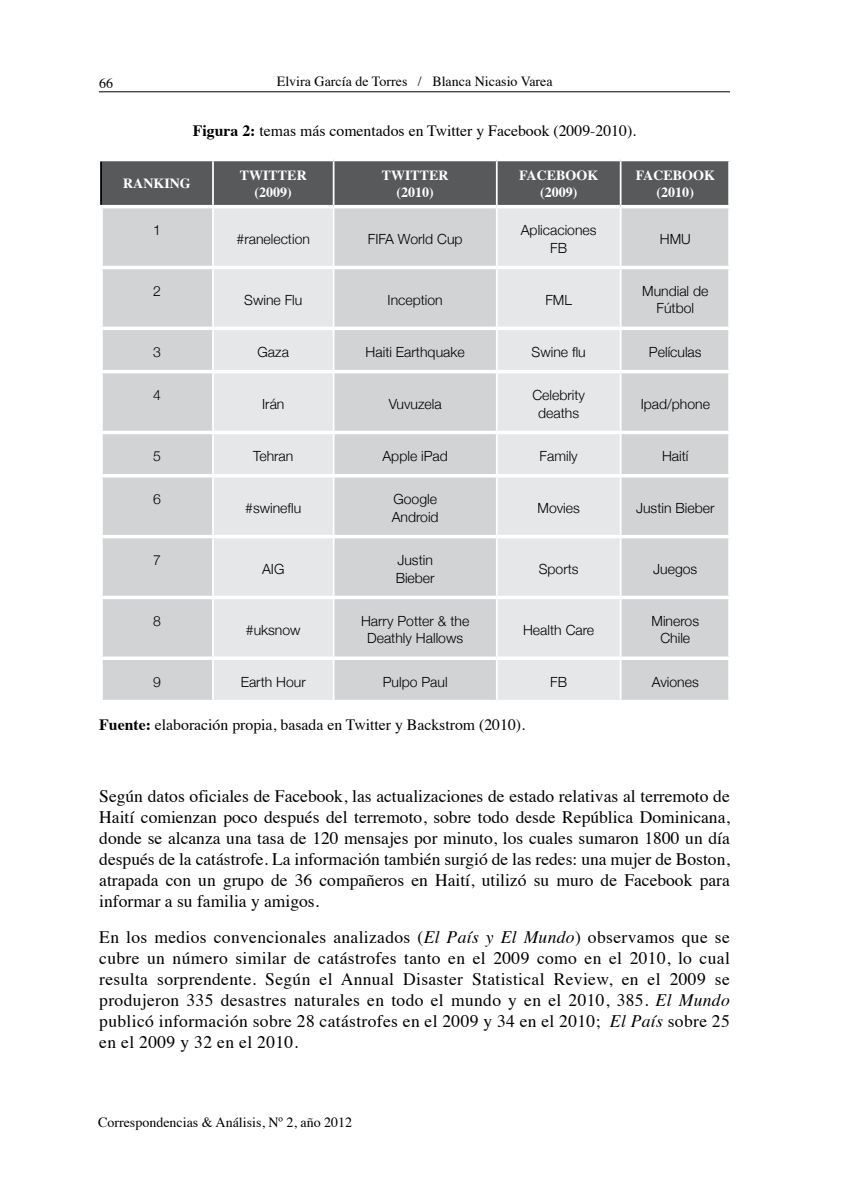
<style>
.page{position:relative;width:844px;height:1191px;background:#fff}
.page>*{position:absolute;margin:0;border:0;box-sizing:border-box;transform-origin:0 0}
.t1{font:17.5px/21px "Times";letter-spacing:.01em;color:#000;text-align:justify}
.t2{font:15.75px "Times";color:#000}
.t3{font:300 14px/17.5px "Helvetica Neue";color:#000;text-align:center}
.t4{font:14px "Times";color:#000}
.t5{font:700 14px/16.8px "Times";color:#fff;text-align:center}
.s1{font-weight:700}
.s2{font-style:italic}
</style>
<div class="page">
<hr style="left:99px;top:91px;width:630px;height:1px;background:#000">
<div style="left:102px;top:161px;width:626px;height:44px;background:#58595b"></div>
<div style="left:103px;top:208px;width:625px;height:492px;background:#d1d3d4"></div>
<svg style="left:214px;top:208px;width:405px;height:492px;background:#dddfe0"></svg>
<hr style="left:100px;top:161px;width:2px;height:44px;background:#000">
<hr style="left:212px;top:161px;width:2px;height:44px;background:#fff">
<hr style="left:332px;top:161px;width:2px;height:44px;background:#fff">
<hr style="left:495px;top:161px;width:2px;height:44px;background:#fff">
<hr style="left:495px;top:208px;width:2px;height:58px;background:#fff">
<hr style="left:495px;top:269px;width:2px;height:57px;background:#fff">
<hr style="left:495px;top:330px;width:2px;height:40px;background:#fff">
<hr style="left:495px;top:373px;width:2px;height:58px;background:#fff">
<hr style="left:495px;top:434px;width:2px;height:40px;background:#fff">
<hr style="left:495px;top:477px;width:2px;height:58px;background:#fff">
<hr style="left:495px;top:538px;width:2px;height:57px;background:#fff">
<hr style="left:495px;top:599px;width:2px;height:57px;background:#fff">
<hr style="left:495px;top:660px;width:2px;height:40px;background:#fff">
<hr style="left:619px;top:161px;width:2px;height:44px;background:#fff">
<hr style="left:619px;top:208px;width:2px;height:58px;background:#fff">
<hr style="left:619px;top:269px;width:2px;height:57px;background:#fff">
<hr style="left:619px;top:330px;width:2px;height:40px;background:#fff">
<hr style="left:619px;top:373px;width:2px;height:58px;background:#fff">
<hr style="left:619px;top:434px;width:2px;height:40px;background:#fff">
<hr style="left:619px;top:477px;width:2px;height:58px;background:#fff">
<hr style="left:619px;top:538px;width:2px;height:57px;background:#fff">
<hr style="left:619px;top:599px;width:2px;height:57px;background:#fff">
<hr style="left:619px;top:660px;width:2px;height:40px;background:#fff">
<hr style="left:212px;top:208px;width:2px;height:58px;background:#fff">
<hr style="left:332px;top:208px;width:2px;height:58px;background:#fff">
<hr style="left:212px;top:269px;width:2px;height:57px;background:#fff">
<hr style="left:332px;top:269px;width:2px;height:57px;background:#fff">
<hr style="left:212px;top:330px;width:2px;height:40px;background:#fff">
<hr style="left:332px;top:330px;width:2px;height:40px;background:#fff">
<hr style="left:212px;top:373px;width:2px;height:58px;background:#fff">
<hr style="left:332px;top:373px;width:2px;height:58px;background:#fff">
<hr style="left:212px;top:434px;width:2px;height:40px;background:#fff">
<hr style="left:332px;top:434px;width:2px;height:40px;background:#fff">
<hr style="left:212px;top:477px;width:2px;height:58px;background:#fff">
<hr style="left:332px;top:477px;width:2px;height:58px;background:#fff">
<hr style="left:212px;top:538px;width:2px;height:57px;background:#fff">
<hr style="left:332px;top:538px;width:2px;height:57px;background:#fff">
<hr style="left:212px;top:599px;width:2px;height:57px;background:#fff">
<hr style="left:332px;top:599px;width:2px;height:57px;background:#fff">
<hr style="left:212px;top:660px;width:2px;height:40px;background:#fff">
<hr style="left:332px;top:660px;width:2px;height:40px;background:#fff">
<hr style="left:99px;top:266px;width:114px;height:3px;background:#fff">
<hr style="left:213px;top:266px;width:120px;height:3px;background:#fff">
<hr style="left:333px;top:266px;width:163px;height:3px;background:#fff">
<hr style="left:496px;top:266px;width:124px;height:3px;background:#fff">
<hr style="left:620px;top:266px;width:111px;height:3px;background:#fff">
<svg style="left:101px;top:326px;width:112px;height:4px"></svg>
<svg style="left:213px;top:326px;width:120px;height:4px"></svg>
<svg style="left:333px;top:326px;width:163px;height:4px"></svg>
<svg style="left:496px;top:326px;width:124px;height:4px"></svg>
<svg style="left:620px;top:326px;width:110px;height:4px"></svg>
<hr style="left:99px;top:370px;width:114px;height:3px;background:#fff">
<hr style="left:213px;top:370px;width:120px;height:3px;background:#fff">
<hr style="left:333px;top:370px;width:163px;height:3px;background:#fff">
<hr style="left:496px;top:370px;width:124px;height:3px;background:#fff">
<hr style="left:620px;top:370px;width:111px;height:3px;background:#fff">
<hr style="left:99px;top:431px;width:114px;height:3px;background:#fff">
<hr style="left:213px;top:431px;width:120px;height:3px;background:#fff">
<hr style="left:333px;top:431px;width:163px;height:3px;background:#fff">
<hr style="left:496px;top:431px;width:124px;height:3px;background:#fff">
<hr style="left:620px;top:431px;width:111px;height:3px;background:#fff">
<hr style="left:99px;top:474px;width:114px;height:3px;background:#fff">
<hr style="left:213px;top:474px;width:120px;height:3px;background:#fff">
<hr style="left:333px;top:474px;width:163px;height:3px;background:#fff">
<hr style="left:496px;top:474px;width:124px;height:3px;background:#fff">
<hr style="left:620px;top:474px;width:111px;height:3px;background:#fff">
<hr style="left:99px;top:535px;width:114px;height:3px;background:#fff">
<hr style="left:213px;top:535px;width:120px;height:3px;background:#fff">
<hr style="left:333px;top:535px;width:163px;height:3px;background:#fff">
<hr style="left:496px;top:535px;width:124px;height:3px;background:#fff">
<hr style="left:620px;top:535px;width:111px;height:3px;background:#fff">
<svg style="left:102px;top:595px;width:111px;height:4px"></svg>
<svg style="left:213px;top:595px;width:120px;height:4px"></svg>
<svg style="left:333px;top:595px;width:163px;height:4px"></svg>
<svg style="left:496px;top:595px;width:124px;height:4px"></svg>
<svg style="left:620px;top:595px;width:110px;height:4px"></svg>
<svg style="left:101px;top:656px;width:112px;height:4px"></svg>
<svg style="left:213px;top:656px;width:120px;height:4px"></svg>
<svg style="left:333px;top:656px;width:163px;height:4px"></svg>
<svg style="left:496px;top:656px;width:124px;height:4px"></svg>
<svg style="left:620px;top:656px;width:110px;height:4px"></svg>
<p class="t4" style="left:99px;top:70px;width:15px">66</p>
<p class="t4" style="left:277px;top:68px;width:277px">Elvira García de Torres / Blanca Nicasio Varea</p>
<p class="t2" style="left:193px;top:116px;width:445px"><span class="s1">Figura 2:</span> temas más comentados en Twitter y Facebook (2009-2010).</p>
<p class="t5" style="left:123px;top:174px;width:69px">RANKING</p>
<p class="t5" style="left:240px;top:165px;width:68px">TWITTER (2009)</p>
<p class="t5" style="left:381px;top:165px;width:68px">TWITTER (2010)</p>
<p class="t5" style="left:519px;top:165px;width:81px">FACEBOOK (2009)</p>
<p class="t5" style="left:635px;top:165px;width:81px">FACEBOOK (2010)</p>
<p class="t3" style="left:153px;top:220px;width:9px">1</p>
<p class="t3" style="left:236px;top:229px;width:75px">#ranelection</p>
<p class="t3" style="left:368px;top:229px;width:96px">FIFA World Cup</p>
<p class="t3" style="left:520px;top:220px;width:77px">Aplicaciones<br>FB</p>
<p class="t3" style="left:659px;top:229px;width:32px">HMU</p>
<p class="t3" style="left:153px;top:281px;width:9px">2</p>
<p class="t3" style="left:244px;top:290px;width:60px">Swine Flu</p>
<p class="t3" style="left:387px;top:290px;width:57px">Inception</p>
<p class="t3" style="left:545px;top:290px;width:28px">FML</p>
<p class="t3" style="left:642px;top:281px;width:68px">Mundial de<br>Fútbol</p>
<p class="t3" style="left:153px;top:342px;width:9px">3</p>
<p class="t3" style="left:257px;top:342px;width:33px">Gaza</p>
<p class="t3" style="left:365px;top:342px;width:101px">Haiti Earthquake</p>
<p class="t3" style="left:531px;top:342px;width:56px">Swine flu</p>
<p class="t3" style="left:648px;top:342px;width:54px">Películas</p>
<p class="t3" style="left:153px;top:385px;width:9px">4</p>
<p class="t3" style="left:262px;top:394px;width:24px">Irán</p>
<p class="t3" style="left:388px;top:394px;width:54px">Vuvuzela</p>
<p class="t3" style="left:532px;top:385px;width:54px">Celebrity deaths</p>
<p class="t3" style="left:640px;top:394px;width:71px">Ipad/phone</p>
<p class="t3" style="left:153px;top:446px;width:9px">5</p>
<p class="t3" style="left:253px;top:446px;width:42px">Tehran</p>
<p class="t3" style="left:382px;top:446px;width:67px">Apple iPad</p>
<p class="t3" style="left:539px;top:446px;width:40px">Family</p>
<p class="t3" style="left:662px;top:446px;width:28px">Haití</p>
<p class="t3" style="left:153px;top:489px;width:9px">6</p>
<p class="t3" style="left:245px;top:498px;width:57px">#swineflu</p>
<p class="t3" style="left:391px;top:489px;width:48px;text-align:left">Google<br>Android</p>
<p class="t3" style="left:537px;top:498px;width:44px">Movies</p>
<p class="t3" style="left:636px;top:498px;width:80px">Justin Bieber</p>
<p class="t3" style="left:153px;top:550px;width:9px">7</p>
<p class="t3" style="left:262px;top:559px;width:24px">AIG</p>
<p class="t3" style="left:395px;top:550px;width:40px;text-align:left">Justin<br>Bieber</p>
<p class="t3" style="left:538px;top:559px;width:41px">Sports</p>
<p class="t3" style="left:653px;top:559px;width:46px">Juegos</p>
<p class="t3" style="left:153px;top:611px;width:9px">8</p>
<p class="t3" style="left:246px;top:620px;width:56px">#uksnow</p>
<p class="t3" style="left:361px;top:611px;width:110px">Harry Potter &amp; the<br>Deathly Hallows</p>
<p class="t3" style="left:523px;top:620px;width:73px">Health Care</p>
<p class="t3" style="left:651px;top:611px;width:49px">Mineros<br>Chile</p>
<p class="t3" style="left:153px;top:672px;width:9px">9</p>
<p class="t3" style="left:241px;top:672px;width:67px">Earth Hour</p>
<p class="t3" style="left:382px;top:672px;width:66px">Pulpo Paul</p>
<p class="t3" style="left:550px;top:672px;width:18px">FB</p>
<p class="t3" style="left:651px;top:672px;width:48px">Aviones</p>
<p class="t2" style="left:99px;top:710px;width:427px"><span class="s1">Fuente:</span> elaboración propia, basada en Twitter y Backstrom (2010).</p>
<p class="t1" style="left:99px;top:784px;width:632px">Según datos oficiales de Facebook, las actualizaciones de estado relativas al terremoto de Haití comienzan poco después del terremoto, sobre todo desde República Dominicana, donde se alcanza una tasa de 120 mensajes por minuto, los cuales sumaron 1800 un día después de la catástrofe. La información también surgió de las redes: una mujer de Boston, atrapada con un grupo de 36 compañeros en Haití, utilizó su muro de Facebook para informar a su familia y amigos.</p>
<p class="t1" style="left:99px;top:925px;width:632px">En los medios convencionales analizados (<span class="s2">El País y El Mundo</span>) observamos que se cubre un número similar de catástrofes tanto en el 2009 como en el 2010, lo cual resulta sorprendente. Según el Annual Disaster Statistical Review, en el 2009 se produjeron 335 desastres naturales en todo el mundo y en el 2010, 385. <span class="s2">El Mundo </span>publicó información sobre 28 catástrofes en el 2009 y 34 en el 2010; <span class="s2">El País</span> sobre 25 en el 2009 y 32 en el 2010.</p>
<p class="t4" style="left:98px;top:1109px;width:255px">Correspondencias &amp; Análisis, Nº 2, año 2012</p>
</div>
